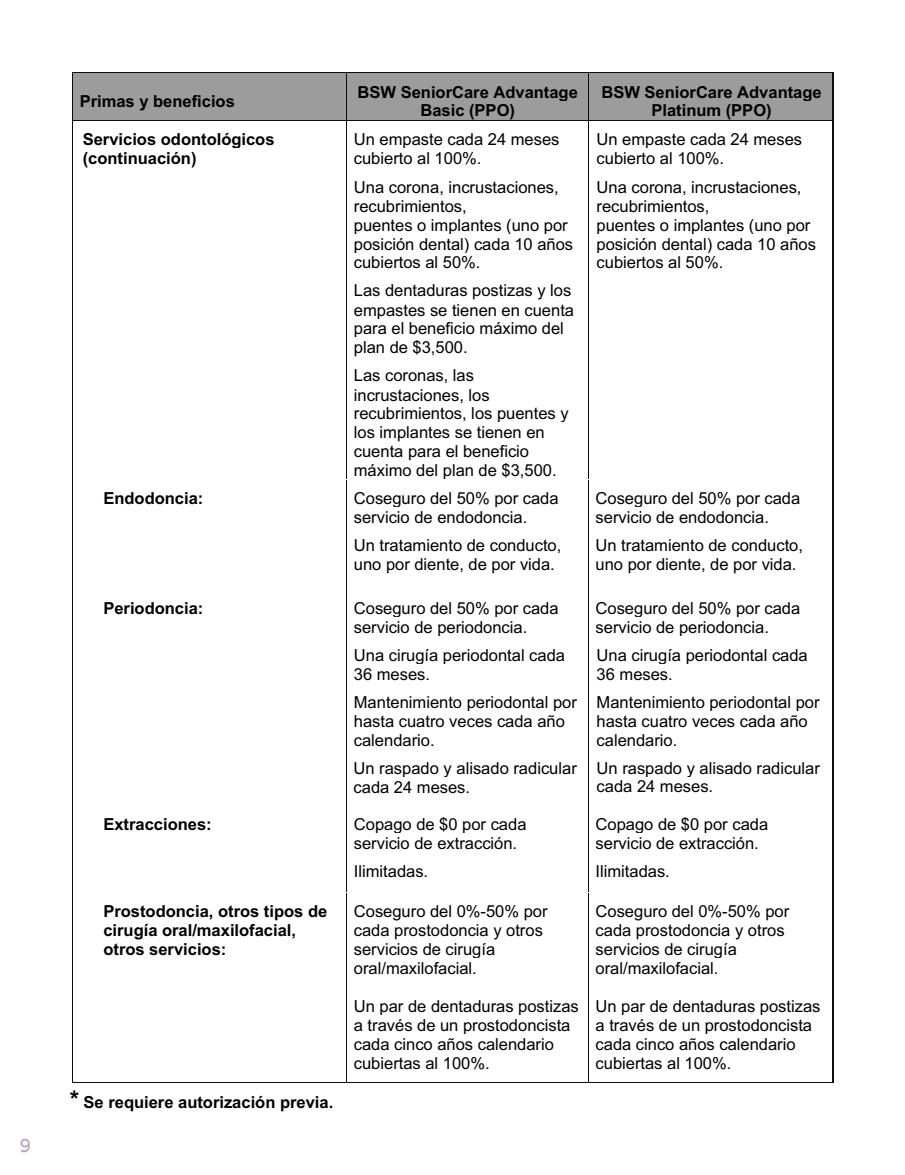
<style>
.page{position:relative;width:905px;height:1175px;background:#fff}
.page>*{position:absolute;margin:0;border:0;box-sizing:border-box;transform-origin:0 0}
.t1{font:600 18px "Sharp Sans";color:#baa5d0}
.t2{font:16.5px/18.9px "Arial";color:#000}
.t3{font:700 16.5px/18.8px "Arial";color:#000;text-align:center}
</style>
<div class="page">
<div style="left:73px;top:73px;width:273px;height:47px;background:#9c9c9c"></div>
<div style="left:347px;top:73px;width:241px;height:28px;background:#9c9c9c"></div>
<div style="left:347px;top:101px;width:241px;height:19px;background:#9c9c9c"></div>
<div style="left:589px;top:73px;width:243px;height:28px;background:#9c9c9c"></div>
<div style="left:589px;top:101px;width:243px;height:19px;background:#9c9c9c"></div>
<hr style="left:73px;top:72px;width:273px;height:1px;background:#0c0c0c">
<hr style="left:347px;top:72px;width:241px;height:1px;background:#0c0c0c">
<hr style="left:589px;top:72px;width:243px;height:1px;background:#0c0c0c">
<hr style="left:72px;top:73px;width:1px;height:47px;background:#0c0c0c">
<hr style="left:346px;top:73px;width:1px;height:47px;background:#0c0c0c">
<hr style="left:588px;top:73px;width:1px;height:47px;background:#0c0c0c">
<hr style="left:832px;top:73px;width:1px;height:47px;background:#0c0c0c">
<hr style="left:73px;top:120px;width:273px;height:1px;background:#0c0c0c">
<hr style="left:347px;top:120px;width:241px;height:1px;background:#0c0c0c">
<hr style="left:589px;top:120px;width:243px;height:1px;background:#0c0c0c">
<hr style="left:72px;top:121px;width:1px;height:47px;background:#0c0c0c">
<hr style="left:346px;top:121px;width:1px;height:47px;background:#0c0c0c">
<hr style="left:588px;top:121px;width:1px;height:47px;background:#0c0c0c">
<hr style="left:832px;top:121px;width:1px;height:47px;background:#0c0c0c">
<hr style="left:72px;top:168px;width:1px;height:104px;background:#0c0c0c">
<hr style="left:346px;top:168px;width:1px;height:104px;background:#0c0c0c">
<hr style="left:588px;top:168px;width:1px;height:104px;background:#0c0c0c">
<hr style="left:832px;top:168px;width:1px;height:104px;background:#0c0c0c">
<hr style="left:72px;top:272px;width:1px;height:85px;background:#0c0c0c">
<hr style="left:346px;top:272px;width:1px;height:85px;background:#0c0c0c">
<hr style="left:588px;top:272px;width:1px;height:85px;background:#0c0c0c">
<hr style="left:832px;top:272px;width:1px;height:85px;background:#0c0c0c">
<hr style="left:72px;top:357px;width:1px;height:123px;background:#0c0c0c">
<hr style="left:346px;top:357px;width:1px;height:123px;background:#0c0c0c">
<hr style="left:588px;top:357px;width:1px;height:123px;background:#0c0c0c">
<hr style="left:832px;top:357px;width:1px;height:123px;background:#0c0c0c">
<hr style="left:72px;top:480px;width:1px;height:109px;background:#0c0c0c">
<hr style="left:346px;top:480px;width:1px;height:109px;background:#0c0c0c">
<hr style="left:588px;top:480px;width:1px;height:109px;background:#0c0c0c">
<hr style="left:832px;top:480px;width:1px;height:109px;background:#0c0c0c">
<hr style="left:72px;top:589px;width:1px;height:216px;background:#0c0c0c">
<hr style="left:346px;top:589px;width:1px;height:216px;background:#0c0c0c">
<hr style="left:588px;top:589px;width:1px;height:216px;background:#0c0c0c">
<hr style="left:832px;top:589px;width:1px;height:216px;background:#0c0c0c">
<hr style="left:72px;top:805px;width:1px;height:88px;background:#0c0c0c">
<hr style="left:346px;top:805px;width:1px;height:88px;background:#0c0c0c">
<hr style="left:588px;top:805px;width:1px;height:88px;background:#0c0c0c">
<hr style="left:832px;top:805px;width:1px;height:88px;background:#0c0c0c">
<hr style="left:72px;top:893px;width:1px;height:94px;background:#0c0c0c">
<hr style="left:346px;top:893px;width:1px;height:94px;background:#0c0c0c">
<hr style="left:588px;top:893px;width:1px;height:94px;background:#0c0c0c">
<hr style="left:832px;top:893px;width:1px;height:94px;background:#0c0c0c">
<hr style="left:72px;top:987px;width:1px;height:95px;background:#0c0c0c">
<hr style="left:73px;top:1082px;width:273px;height:1px;background:#0c0c0c">
<hr style="left:346px;top:987px;width:1px;height:95px;background:#0c0c0c">
<hr style="left:347px;top:1082px;width:241px;height:1px;background:#0c0c0c">
<hr style="left:588px;top:987px;width:1px;height:95px;background:#0c0c0c">
<hr style="left:589px;top:1082px;width:243px;height:1px;background:#0c0c0c">
<hr style="left:832px;top:987px;width:1px;height:95px;background:#0c0c0c">
<p class="t1" style="left:20px;top:1132px;width:13px">9</p>
<p class="t3" style="left:80px;top:92px;width:157px">Primas y beneficios</p>
<p class="t3" style="left:357px;top:83px;width:222px">BSW SeniorCare Advantage<br>Basic (PPO)</p>
<p class="t3" style="left:601px;top:83px;width:222px">BSW SeniorCare Advantage<br>Platinum (PPO)</p>
<p class="t3" style="left:83px;top:130px;width:193px;text-align:left">Servicios odontológicos (continuación)</p>
<p class="t2" style="left:354px;top:130px;width:207px">Un empaste cada 24 meses cubierto al 100%.</p>
<p class="t2" style="left:596px;top:130px;width:207px">Un empaste cada 24 meses cubierto al 100%.</p>
<p class="t2" style="left:354px;top:177px;width:221px">Una corona, incrustaciones, recubrimientos,<br>puentes o implantes (uno por posición dental) cada 10 años cubiertos al 50%.</p>
<p class="t2" style="left:596px;top:177px;width:221px">Una corona, incrustaciones, recubrimientos,<br>puentes o implantes (uno por posición dental) cada 10 años cubiertos al 50%.</p>
<p class="t2" style="left:354px;top:281px;width:222px">Las dentaduras postizas y los empastes se tienen en cuenta para el beneficio máximo del plan de $3,500.</p>
<p class="t2" style="left:354px;top:366px;width:216px">Las coronas, las incrustaciones, los recubrimientos, los puentes y los implantes se tienen en cuenta para el beneficio máximo del plan de $3,500.</p>
<p class="t3" style="left:103px;top:489px;width:101px">Endodoncia:</p>
<p class="t2" style="left:354px;top:489px;width:206px">Coseguro del 50% por cada servicio de endodoncia.</p>
<p class="t2" style="left:354px;top:535px;width:209px">Un tratamiento de conducto, uno por diente, de por vida.</p>
<p class="t2" style="left:595px;top:489px;width:206px">Coseguro del 50% por cada servicio de endodoncia.</p>
<p class="t2" style="left:595px;top:535px;width:209px">Un tratamiento de conducto, uno por diente, de por vida.</p>
<p class="t3" style="left:103px;top:599px;width:102px">Periodoncia:</p>
<p class="t2" style="left:354px;top:598px;width:206px">Coseguro del 50% por cada servicio de periodoncia.</p>
<p class="t2" style="left:354px;top:645px;width:213px">Una cirugía periodontal cada<br>36 meses.</p>
<p class="t2" style="left:354px;top:692px;width:224px">Mantenimiento periodontal por hasta cuatro veces cada año calendario.</p>
<p class="t2" style="left:353px;top:758px;width:225px">Un raspado y alisado radicular cada 24 meses.</p>
<p class="t3" style="left:103px;top:814px;width:110px">Extracciones:</p>
<p class="t2" style="left:354px;top:814px;width:174px">Copago de $0 por cada servicio de extracción.</p>
<p class="t2" style="left:354px;top:861px;width:76px">Ilimitadas.</p>
<p class="t2" style="left:595px;top:598px;width:206px">Coseguro del 50% por cada servicio de periodoncia.</p>
<p class="t2" style="left:596px;top:645px;width:213px">Una cirugía periodontal cada<br>36 meses.</p>
<p class="t2" style="left:596px;top:692px;width:224px">Mantenimiento periodontal por hasta cuatro veces cada año calendario.</p>
<p class="t2" style="left:596px;top:758px;width:225px">Un raspado y alisado radicular cada 24 meses.</p>
<p class="t2" style="left:595px;top:814px;width:174px">Copago de $0 por cada servicio de extracción.</p>
<p class="t2" style="left:595px;top:861px;width:76px">Ilimitadas.</p>
<p class="t3" style="left:103px;top:902px;width:225px;text-align:left">Prostodoncia, otros tipos de cirugía oral/maxilofacial, otros servicios:</p>
<p class="t2" style="left:354px;top:902px;width:195px">Coseguro del 0%-50% por cada prostodoncia y otros servicios de cirugía oral/maxilofacial.</p>
<p class="t2" style="left:595px;top:902px;width:195px">Coseguro del 0%-50% por cada prostodoncia y otros servicios de cirugía oral/maxilofacial.</p>
<p class="t2" style="left:354px;top:996px;width:226px">Un par de dentaduras postizas a través de un prostodoncista cada cinco años calendario cubiertas al 100%.</p>
<p class="t2" style="left:595px;top:996px;width:226px">Un par de dentaduras postizas a través de un prostodoncista cada cinco años calendario cubiertas al 100%.</p>
<p class="t3" style="left:84px;top:1092px;width:251px">Se requiere autorización previa.</p>
</div>
